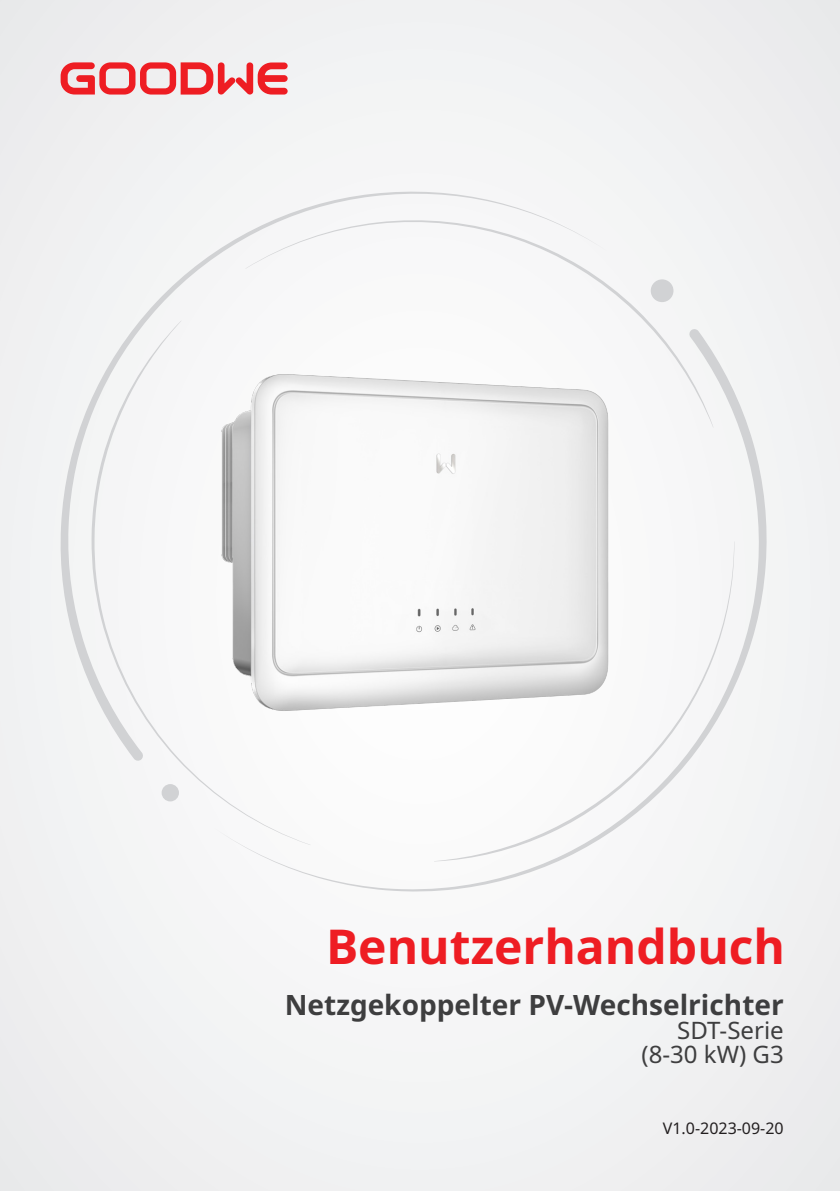
<style>
.page{position:relative;width:840px;height:1191px;background:#fff}
.page>*{position:absolute;margin:0;border:0;box-sizing:border-box;transform-origin:0 0}
.t1{font:700 48px "Noto Sans";color:#ee1d23}
.t2{font:700 28px "Noto Sans";color:#3e3e3f}
.t3{font:24px "Noto Sans";color:#3e3e3f}
.三级目录样式{font:16px "Noto Sans";color:#231f20}
</style>
<div class="page">
<div style="left:0;top:0;width:839px;height:1191px;background:#f1f2f3"></div>
<svg style="left:60px;top:192px;width:482px;height:494px"></svg>
<svg style="left:247px;top:353px;width:520px;height:538px"></svg>
<svg style="left:91px;top:320px;width:219px;height:525px"></svg>
<svg style="left:434px;top:541px;width:300px;height:320px"></svg>
<svg style="left:245px;top:217px;width:468px;height:210px"></svg>
<img style="left:201px;top:352px;width:430px;height:391px">
<svg style="left:61px;top:62px;width:226px;height:33px"></svg>
<p class="t1" style="left:326px;top:912px;width:460px">Benutzerhandbuch</p>
<p class="t2" style="left:284px;top:985px;width:500px">Netzgekoppelter PV-Wechselrichter</p>
<p class="t3" style="left:676px;top:1013px;width:108px">SDT-Serie</p>
<p class="t3" style="left:641px;top:1037px;width:144px">(8-30 kW) G3</p>
<p class="三级目录样式" style="left:662px;top:1117px;width:122px">V1.0-2023-09-20</p>
</div>
